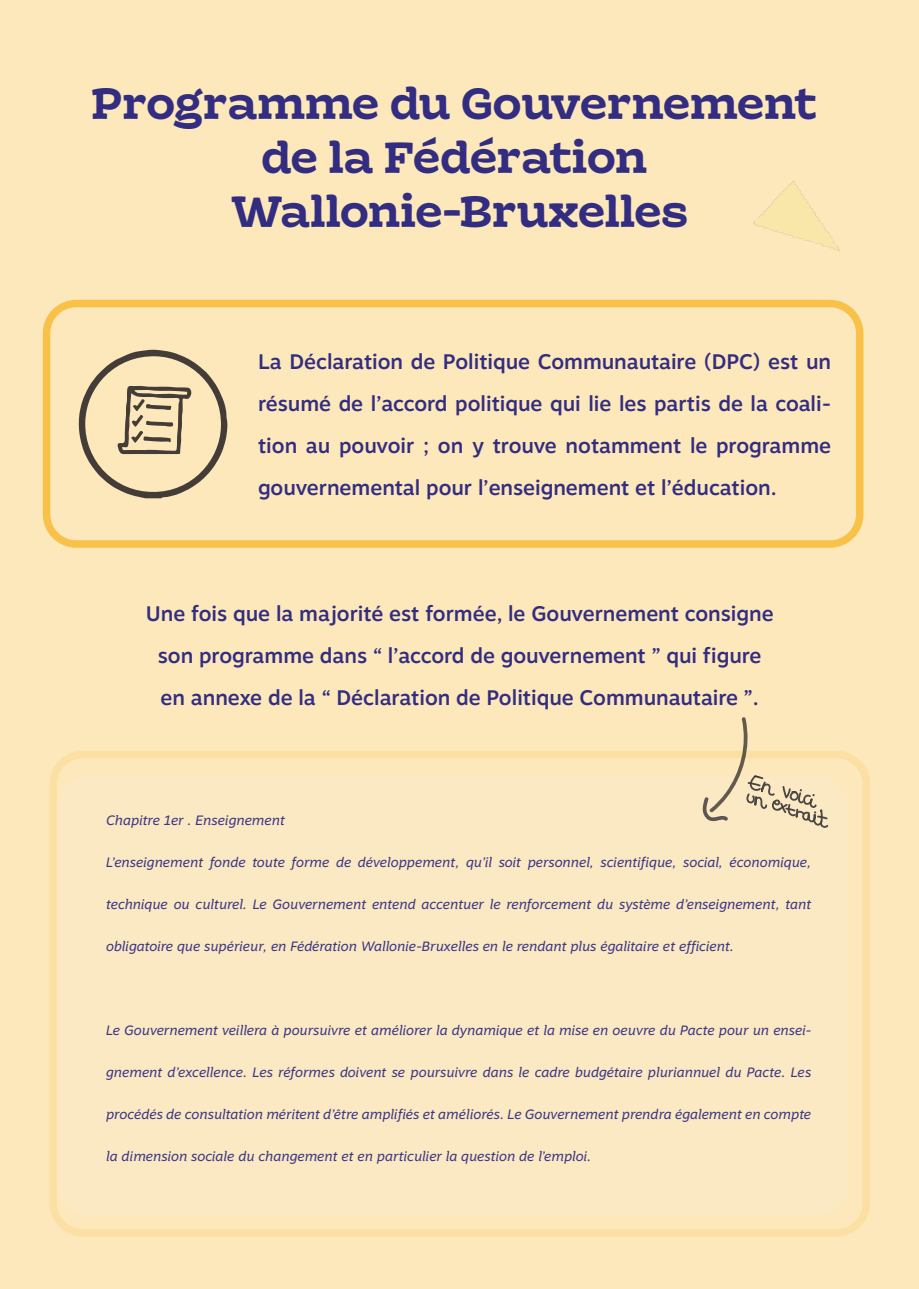
<style>
.page{position:relative;width:919px;height:1289px;background:#fff}
.page>*{position:absolute;margin:0;border:0;box-sizing:border-box;transform-origin:0 0}
.t1{font:700 45px/54px "Dotties Chocolate";letter-spacing:-.01em;color:#322d81;text-align:center}
.t2{font:500 21px/42px "Motiva Sans";color:#322d81;text-align:center}
.t3{font:italic 13.5px "Motiva Sans";color:#322d81}
</style>
<div class="page">
<div style="left:0;top:0;width:918px;height:1288px;background:#fde8bb"></div>
<svg style="left:79px;top:350px;width:148px;height:148px"></svg>
<div style="left:58px;top:776px;width:790px;height:439px;background:#fbe9c3;border-radius:30px"></div>
<div style="left:43px;top:300px;width:820px;height:247px;border:8px solid #f8bd3c;border-radius:30px"></div>
<div style="left:49px;top:750px;width:821px;height:486px;border:8px solid #f8bd3c;border-radius:30px"></div>
<svg style="left:702px;top:717px;width:126px;height:110px"></svg>
<h1 class="t1" style="left:91px;top:71px;width:727px">Programme du Gouvernement de la Fédération<br>Wallonie-Bruxelles</h1>
<h2 class="t2" style="left:258px;top:340px;width:574px;text-align:justify">La Déclaration de Politique Communautaire (DPC) est un résumé de l’accord politique qui lie les partis de la coali&shy;tion au pouvoir ; on y trouve notamment le programme gouvernemental pour l’enseignement et l’éducation.</h2>
<h2 class="t2" style="left:146px;top:592px;width:629px">Une fois que la majorité est formée, le Gouvernement consigne son programme dans “ l’accord de gouvernement ” qui figure en annexe de la “ Déclaration de Politique Communautaire ”.</h2>
<p class="t3" style="left:106px;top:810px;width:180px">Chapitre 1er . Enseignement</p>
<p class="t3" style="left:106px;top:852px;width:706px">L’enseignement fonde toute forme de développement, qu’il soit personnel, scientifique, social, économique,</p>
<p class="t3" style="left:106px;top:894px;width:706px">technique ou culturel. Le Gouvernement entend accentuer le renforcement du système d’enseignement, tant</p>
<p class="t3" style="left:106px;top:936px;width:629px">obligatoire que supérieur, en Fédération Wallonie-Bruxelles en le rendant plus égalitaire et efficient.</p>
<p class="t3" style="left:106px;top:1020px;width:706px">Le Gouvernement veillera à poursuivre et améliorer la dynamique et la mise en oeuvre du Pacte pour un ensei-</p>
<p class="t3" style="left:106px;top:1062px;width:706px">gnement d’excellence. Les réformes doivent se poursuivre dans le cadre budgétaire pluriannuel du Pacte. Les</p>
<p class="t3" style="left:106px;top:1104px;width:706px">procédés de consultation méritent d’être amplifiés et améliorés. Le Gouvernement prendra également en compte</p>
<p class="t3" style="left:106px;top:1146px;width:487px">la dimension sociale du changement et en particulier la question de l’emploi.</p>
</div>
